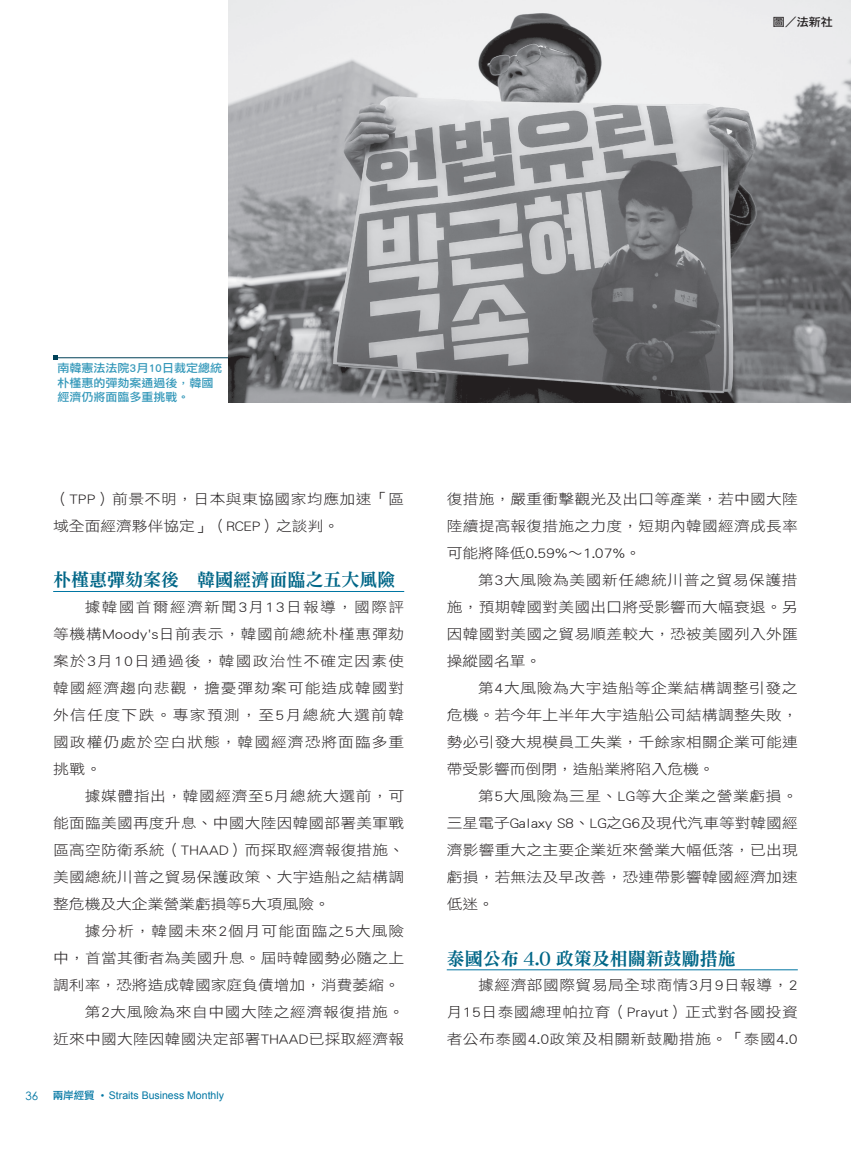
<style>
.page{position:relative;width:851px;height:1149px;background:#fff}
.page>*{position:absolute;margin:0;border:0;box-sizing:border-box;transform-origin:0 0}
.t1{font:18px "DFN Ming W9 WINP BF";color:#006687}
.t2{font:14.1px/27px "DF Li Hei Std W3";letter-spacing:.015em;color:#221e1f;text-align:justify;scale:1.11 1}
.t3{font:14.1px "DF Li Hei Std W3";letter-spacing:.06em;color:#221e1f;scale:1.11 1}
.t4{font:14.1px "DF Li Hei Std W3";letter-spacing:.035em;color:#221e1f;scale:1.11 1}
.t5{font:11.55px "Century Gothic";color:#0076a3}
.t6{font:11.4px/14.4px "DF Li Hei Std W5";color:#3297b9;scale:1.05 1}
.t7{font:11.4px "DF Li Hei Std W5";color:#221e1f;scale:1.05 1}
.t8{font:10.5px "Arial";color:#0076a3}
.s1{font-family:"DF Li Hei Std W5"}
.s2{font-family:"Adobe Ming Std";font-weight:300}
</style>
<div class="page">
<hr style="left:53px;top:591px;width:351px;height:1px;background:#0076a3">
<hr style="left:446px;top:969px;width:351px;height:1px;background:#0076a3">
<hr style="left:55px;top:357px;width:198px;height:1px;background:#004158">
<svg style="left:53px;top:355px;width:5px;height:5px"></svg>
<img style="left:229px;top:0;width:621px;height:402px">
<p class="t7" style="left:772px;top:16px;width:59px">圖／法新社</p>
<p class="t6" style="left:57px;top:360px;width:158px">南韓憲法法院3月10日裁定總統朴槿惠的彈劾案通過後，韓國經濟仍將面臨多重挑戰。</p>
<p class="t2" style="left:53px;top:485px;width:317px">（TPP）前景不明，日本與東協國家均應加速「區域全面經濟夥伴協定」（RCEP）之談判。</p>
<p class="t1" style="left:53px;top:571px;width:343px">朴槿惠彈劾案後　韓國經濟面臨之五大風險</p>
<p class="t2" style="left:53px;top:593px;width:318px;text-indent:32px">據韓國首爾經濟新聞3月13日報導，國際評等機構Moody's日前表示，韓國前總統朴槿惠彈劾案於3月10日通過後，韓國政治性不確定因素使韓國經濟趨向悲觀，擔憂彈劾案可能造成韓國對外信任度下跌。專家預測，至5月總統大選前韓國政權仍處於空白狀態，韓國經濟恐將面臨多重挑戰。</p>
<p class="t2" style="left:53px;top:782px;width:318px;text-indent:32px">據媒體指出，韓國經濟至5月總統大選前，可能面臨美國再度升息、中國大陸因韓國部署美軍戰區高空防衛系統（THAAD）而採取經濟報復措施、美國總統川普之貿易保護政策、大宇造船之結構調整危機及大企業營業虧損等5大項風險。</p>
<p class="t3" style="left:85px;top:923px;width:289px">據分析，韓國未來2個月可能面臨之5大風險</p>
<p class="t2" style="left:53px;top:944px;width:318px">中，首當其衝者為美國升息。屆時韓國勢必隨之上</p>
<p class="t2" style="left:53px;top:971px;width:314px">調利率，恐將造成韓國家庭負債增加，消費萎縮。</p>
<p class="t4" style="left:85px;top:1004px;width:289px">第2大風險為來自中國大陸之經濟報復措施。</p>
<p class="t2" style="left:53px;top:1025px;width:318px">近來中國大陸因韓國決定部署THAAD已採取經濟報</p>
<p class="t5" style="left:25px;top:1087px;width:14px">36</p>
<p class="t8" style="left:53px;top:1089px;width:173px"><span class="s1">兩岸經貿</span> <span class="s2">˙</span>Straits Business Monthly</p>
<p class="t2" style="left:446px;top:485px;width:318px">復措施，嚴重衝擊觀光及出口等產業，若中國大陸陸續提高報復措施之力度，短期內韓國經濟成長率可能將降低0.59%～1.07%。</p>
<p class="t2" style="left:446px;top:566px;width:318px;text-indent:32px">第3大風險為美國新任總統川普之貿易保護措施，預期韓國對美國出口將受影響而大幅衰退。另因韓國對美國之貿易順差較大，恐被美國列入外匯操縱國名單。</p>
<p class="t2" style="left:446px;top:674px;width:318px;text-indent:32px">第4大風險為大宇造船等企業結構調整引發之危機。若今年上半年大宇造船公司結構調整失敗，勢必引發大規模員工失業，千餘家相關企業可能連帶受影響而倒閉，造船業將陷入危機。</p>
<p class="t2" style="left:446px;top:782px;width:318px;text-indent:32px">第5大風險為三星、LG等大企業之營業虧損。三星電子Galaxy S8、LG之G6及現代汽車等對韓國經濟影響重大之主要企業近來營業大幅低落，已出現虧損，若無法及早改善，恐連帶影響韓國經濟加速低迷。</p>
<p class="t1" style="left:446px;top:949px;width:290px">泰國公布 4.0 政策及相關新鼓勵措施</p>
<p class="t2" style="left:446px;top:971px;width:318px;text-indent:32px">據經濟部國際貿易局全球商情3月9日報導，2月15日泰國總理帕拉育（Prayut）正式對各國投資者公布泰國4.0政策及相關新鼓勵措施。「泰國4.0</p>
</div>
